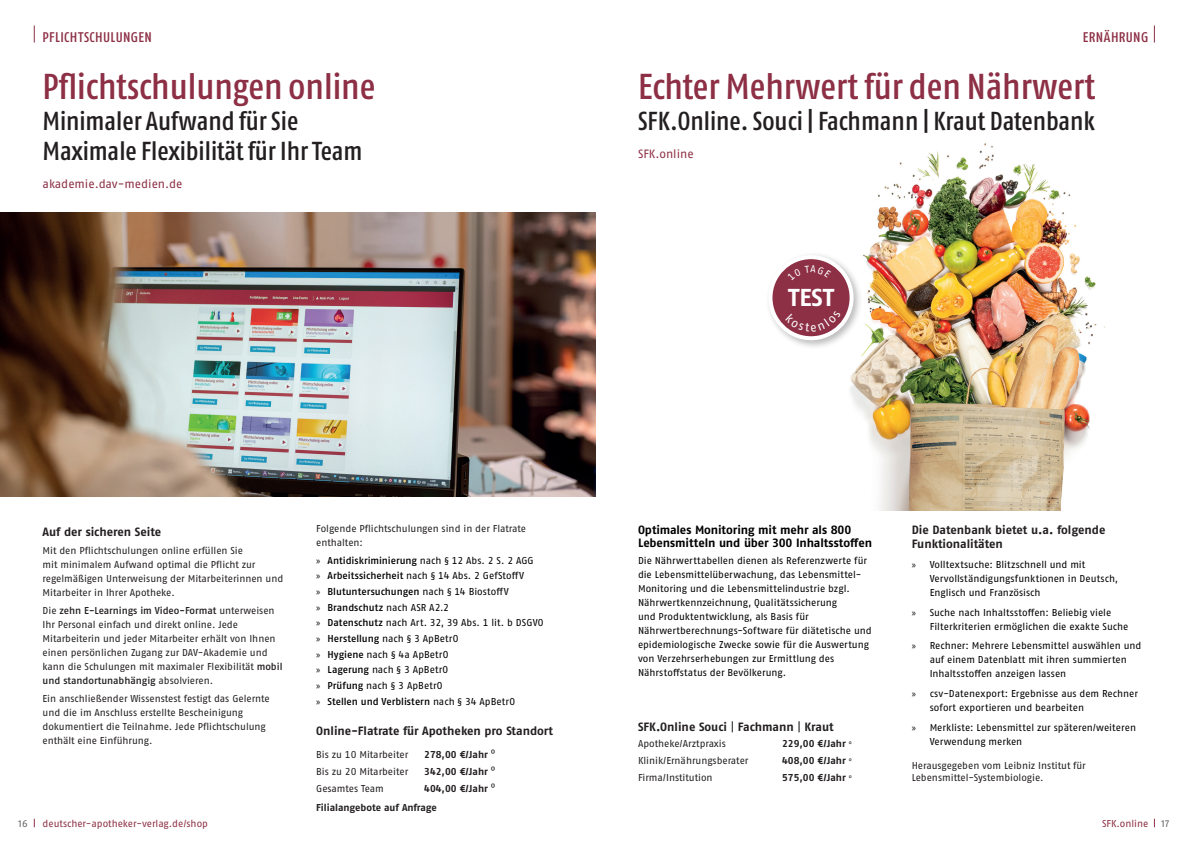
<style>
.page{position:relative;width:1191px;height:842px;background:#fff}
.page>*{position:absolute;margin:0;border:0;box-sizing:border-box;transform-origin:0 0}
.t1{font:500 condensed 36px "Fago Pro";color:#8d2f45}
.t2{font:500 condensed 26px/30px "Fago Pro";color:#231f20}
.t3{font:700 24.5px "Fago Pro";color:#fff}
.t4{font:500 condensed 14px "Fago Pro";letter-spacing:.025em;color:#8d2f45}
.t5{font:700 12px/14.4px "Fago Pro";color:#231f20}
.t6{font:700 12px/13px "Fago Pro";letter-spacing:-.01em;color:#000001}
.t7{font:12px "Fago Pro";color:#8d2f45}
.t8{font:10px/14px "Fago Pro";color:#000001}
.t9{font:10px/14px "Fago Pro";letter-spacing:-.005em;color:#231f20}
.t10{font:700 10px/19.7px "Fago Pro";color:#231f20}
.t11{font:10px "Fago Pro";color:#8d2f45}
.t12{font:10px "Fago Pro";color:#636366}
.s1{font-weight:600}
.s2{font-family:"Myriad Pro"}
.s3{font-weight:400;font-stretch:condensed;font-size:12px}
.s4{font-weight:400}
.s5{font-weight:400;font-stretch:condensed;font-size:8px}
</style>
<div class="page">
<img style="left:863px;top:143px;width:243px;height:185px">
<img style="left:850px;top:306px;width:243px;height:204px">
<img style="left:0;top:213px;width:595px;height:283px">
<div style="left:765px;top:252px;width:98px;height:97px;background:#231f20;opacity:.3"></div>
<div style="left:770px;top:257px;width:81px;height:81px;background:#8d2f45;border-radius:50%"></div>
<div style="left:768px;top:255px;width:85px;height:85px;border:4px solid #fff;border-radius:50%"></div>
<svg style="left:34px;top:26px;width:1px;height:17px"></svg>
<svg style="left:1154px;top:26px;width:1px;height:17px"></svg>
<svg style="left:785px;top:322px;width:56px;height:10px"></svg>
<h3 class="t4" style="left:43px;top:29px;width:111px">PFLICHTSCHULUNGEN</h3>
<h3 class="t4" style="left:1083px;top:29px;width:67px">ERNÄHRUNG</h3>
<h1 class="t1" style="left:43px;top:65px;width:334px">Pflichtschulungen online</h1>
<h2 class="t2" style="left:43px;top:105px;width:321px">Minimaler Aufwand für Sie<br>Maximale Flexibilität für Ihr Team</h2>
<p class="t7" style="left:43px;top:177px;width:142px">akademie.dav-medien.de</p>
<h1 class="t1" style="left:638px;top:65px;width:459px">Echter Mehrwert für den Nährwert</h1>
<h2 class="t2" style="left:638px;top:105px;width:458px">SFK.Online. Souci | Fachmann | Kraut Datenbank</h2>
<p class="t7" style="left:638px;top:147px;width:57px">SFK.online</p>
<h3 class="t3" style="left:788px;top:283px;width:47px">TEST</h3>
<p class="t5" style="left:43px;top:524px;width:120px">Auf der sicheren Seite</p>
<p class="t9" style="left:43px;top:543px;width:242px">Mit den Pflichtschulungen online erfüllen Sie<br>mit minimalem Aufwand optimal die Pflicht zur regelmäßigen Unterweisung der Mitarbeiterinnen und Mitarbeiter in Ihrer Apotheke.</p>
<p class="t9" style="left:43px;top:604px;width:241px">Die <span class="s1">zehn E-Learnings im Video-Format</span> unterweisen Ihr Personal einfach und direkt online. Jede Mitarbeiterin und jeder Mitarbeiter erhält von Ihnen einen persönlichen Zugang zur DAV-Akademie und kann die Schulungen mit maximaler Flexibilität <span class="s1">mobil und standortunabhängig</span> absolvieren.</p>
<p class="t9" style="left:43px;top:692px;width:229px">Ein anschließender Wissenstest festigt das Gelernte und die im Anschluss erstellte Bescheinigung dokumentiert die Teilnahme. Jede Pflichtschulung enthält eine Einführung.</p>
<p class="t9" style="left:316px;top:522px;width:211px">Folgende Pflichtschulungen sind in der Flatrate enthalten:</p>
<p class="t8" style="left:316px;top:552px;width:229px;line-height:15.7px"><span class="s2">»</span> <span class="s1">Antidiskriminierung</span> nach § 12 Abs. 2 S. 2 AGG<br><span class="s2">»</span> <span class="s1">Arbeitssicherheit</span> nach § 14 Abs. 2 GefStoffV<br><span class="s2">»</span> <span class="s1">Blutuntersuchungen</span> nach § 14 BiostoffV<br><span class="s2">»</span> <span class="s1">Brandschutz</span> nach ASR A2.2<br><span class="s2">»</span> <span class="s1">Datenschutz</span> nach Art. 32, 39 Abs. 1 lit. b DSGVO <span class="s2">»</span> <span class="s1">Herstellung</span> nach § 3 ApBetrO<br><span class="s2">»</span> <span class="s1">Hygiene</span> nach § 4a ApBetrO<br><span class="s2">»</span> <span class="s1">Lagerung</span> nach § 3 ApBetrO<br><span class="s2">»</span> <span class="s1">Prüfung</span> nach § 3 ApBetrO<br><span class="s2">»</span> <span class="s1">Stellen und Verblistern</span> nach § 34 ApBetrO</p>
<p class="t5" style="left:316px;top:724px;width:238px">Online-Flatrate für Apotheken pro Standort</p>
<p class="t9" style="left:316px;top:747px;width:94px">Bis zu 10 Mitarbeiter</p>
<p class="t10" style="left:424px;top:745px;width:73px">278,00 €/Jahr <span class="s3">°</span></p>
<p class="t9" style="left:316px;top:764px;width:94px">Bis zu 20 Mitarbeiter</p>
<p class="t10" style="left:424px;top:761px;width:73px">342,00 €/Jahr <span class="s3">°</span></p>
<p class="t9" style="left:316px;top:781px;width:69px">Gesamtes Team</p>
<p class="t10" style="left:316px;top:778px;width:181px;text-indent:108px">404,00 €/Jahr <span class="s3">°<br></span>Filialangebote auf Anfrage</p>
<p class="t6" style="left:638px;top:523px;width:235px">Optimales Monitoring mit mehr als 800<br>Lebensmitteln und über 300 Inhaltsstoffen</p>
<p class="t8" style="left:638px;top:553px;width:235px">Die Nährwerttabellen dienen als Referenzwerte für die Lebensmittelüberwachung, das Lebensmittel-Monitoring und die Lebensmittelindustrie bzgl.<br>Nährwertkennzeichnung, Qualitätssicherung<br>und Produktentwicklung, als Basis für Nährwertberechnungs-Software für diätetische und epidemiologische Zwecke sowie für die Auswertung von Verzehrserhebungen zur Ermittlung des Nährstoffstatus der Bevölkerung.</p>
<p class="t5" style="left:638px;top:719px;width:197px">SFK.Online Souci <span class="s4">|</span> Fachmann <span class="s4">|</span> Kraut</p>
<p class="t9" style="left:638px;top:737px;width:89px">Apotheke/Arztpraxis</p>
<p class="t10" style="left:782px;top:734px;width:71px">229,00 €/Jahr <span class="s5">°</span></p>
<p class="t9" style="left:638px;top:754px;width:112px">Klinik/Ernährungsberater</p>
<p class="t10" style="left:782px;top:751px;width:71px">408,00 €/Jahr <span class="s5">°</span></p>
<p class="t9" style="left:638px;top:770px;width:76px">Firma/Institution</p>
<p class="t10" style="left:782px;top:768px;width:71px">575,00 €/Jahr <span class="s5">°</span></p>
<p class="t5" style="left:911px;top:523px;width:195px">Die Datenbank bietet u.a. folgende<br>Funktionalitäten</p>
<p class="t8" style="left:929px;top:558px;width:190px;text-indent:-18px"><span class="s2">»</span> Volltextsuche: Blitzschnell und mit<br>Vervollständigungsfunktionen in Deutsch,<br>Englisch und Französisch</p>
<p class="t8" style="left:929px;top:605px;width:200px;text-indent:-18px"><span class="s2">»</span> Suche nach Inhaltsstoffen: Beliebig viele<br>Filterkriterien ermöglichen die exakte Suche</p>
<p class="t8" style="left:929px;top:639px;width:213px;text-indent:-18px"><span class="s2">»</span> Rechner: Mehrere Lebensmittel auswählen und auf einem Datenblatt mit ihren summierten<br>Inhaltsstoffen anzeigen lassen</p>
<p class="t8" style="left:929px;top:687px;width:210px;text-indent:-18px"><span class="s2">»</span> csv-Datenexport: Ergebnisse aus dem Rechner sofort exportieren und bearbeiten</p>
<p class="t8" style="left:929px;top:720px;width:208px;text-indent:-18px"><span class="s2">»</span> Merkliste: Lebensmittel zur späteren/weiteren<br>Verwendung merken</p>
<p class="t9" style="left:911px;top:759px;width:176px;line-height:12px">Herausgegeben vom Leibniz Institut für<br>Lebensmittel-Systembiologie.</p>
<p class="t11" style="left:43px;top:817px;width:167px">deutscher-apotheker-verlag.de/shop</p>
<p class="t11" style="left:1102px;top:817px;width:48px">SFK.online</p>
<p class="t12" style="left:19px;top:818px;width:11px">16</p>
<p class="t12" style="left:1161px;top:818px;width:9px">17</p>
</div>
